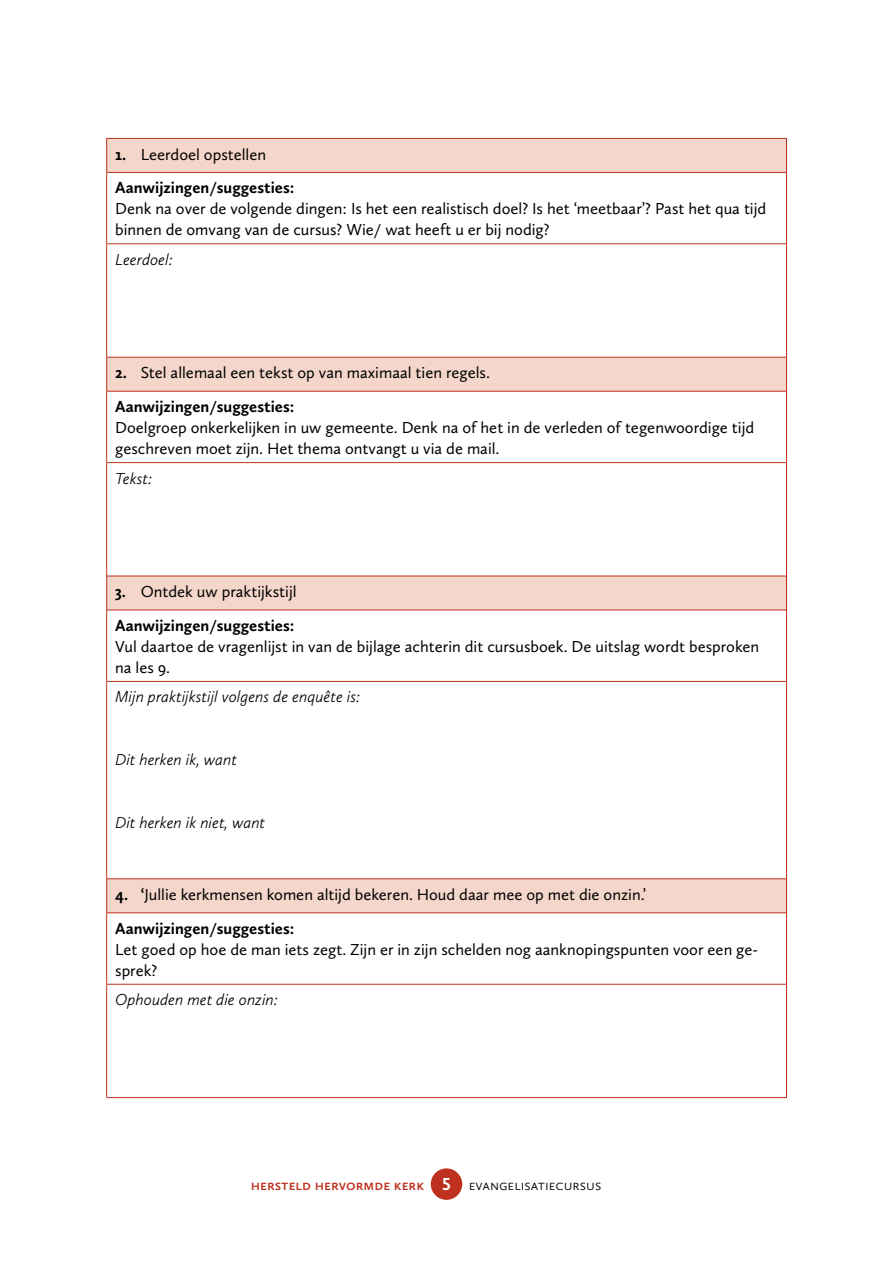
<style>
.page{position:relative;width:893px;height:1263px;background:#fff}
.page>*{position:absolute;margin:0;border:0;box-sizing:border-box;transform-origin:0 0}
.t1{font:16.5px/21px "Calluna Sans";color:#000}
.t2{font:italic 300 16.5px "Calluna Sans";color:#000}
.t3{font:700 16.5px/33.3px "Calluna Sans";color:#000}
.t4{font:600 15px "Calluna Sans";color:#be311e}
.s1{font-weight:400}
.s2{font-weight:700}
.s3{font-weight:700;font-size:18px;color:#fff}
.s4{font-weight:300;color:#000}
</style>
<div class="page">
<div style="left:431px;top:1168px;width:31px;height:32px;background:#be311e;border-radius:50%"></div>
<svg style="left:107px;top:139px;width:679px;height:773px"></svg>
<hr style="left:106px;top:138px;width:681px;height:1px;background:#be311e">
<hr style="left:106px;top:139px;width:1px;height:33px;background:#be311e">
<hr style="left:786px;top:139px;width:1px;height:33px;background:#be311e">
<hr style="left:106px;top:172px;width:1px;height:72px;background:#be311e">
<hr style="left:786px;top:172px;width:1px;height:72px;background:#be311e">
<hr style="left:106px;top:244px;width:1px;height:113px;background:#be311e">
<hr style="left:786px;top:244px;width:1px;height:113px;background:#be311e">
<hr style="left:106px;top:357px;width:1px;height:34px;background:#be311e">
<hr style="left:786px;top:357px;width:1px;height:34px;background:#be311e">
<hr style="left:106px;top:391px;width:1px;height:72px;background:#be311e">
<hr style="left:786px;top:391px;width:1px;height:72px;background:#be311e">
<hr style="left:106px;top:463px;width:1px;height:113px;background:#be311e">
<hr style="left:786px;top:463px;width:1px;height:113px;background:#be311e">
<hr style="left:106px;top:576px;width:1px;height:34px;background:#be311e">
<hr style="left:786px;top:576px;width:1px;height:34px;background:#be311e">
<hr style="left:106px;top:610px;width:1px;height:71px;background:#be311e">
<hr style="left:786px;top:610px;width:1px;height:71px;background:#be311e">
<hr style="left:106px;top:681px;width:1px;height:198px;background:#be311e">
<hr style="left:786px;top:681px;width:1px;height:198px;background:#be311e">
<hr style="left:106px;top:879px;width:1px;height:34px;background:#be311e">
<hr style="left:786px;top:879px;width:1px;height:34px;background:#be311e">
<hr style="left:106px;top:913px;width:1px;height:71px;background:#be311e">
<hr style="left:786px;top:913px;width:1px;height:71px;background:#be311e">
<hr style="left:106px;top:984px;width:1px;height:113px;background:#be311e">
<hr style="left:786px;top:984px;width:1px;height:113px;background:#be311e">
<hr style="left:106px;top:1097px;width:681px;height:1px;background:#be311e">
<hr style="left:107px;top:172px;width:679px;height:1px;background:#be311e">
<hr style="left:107px;top:244px;width:679px;height:1px;background:#be311e">
<hr style="left:107px;top:357px;width:679px;height:1px;background:#be311e">
<hr style="left:107px;top:391px;width:679px;height:1px;background:#be311e">
<hr style="left:107px;top:462px;width:679px;height:1px;background:#be311e">
<hr style="left:107px;top:576px;width:679px;height:1px;background:#be311e">
<hr style="left:107px;top:610px;width:679px;height:1px;background:#be311e">
<hr style="left:107px;top:681px;width:679px;height:1px;background:#be311e">
<hr style="left:107px;top:878px;width:679px;height:1px;background:#be311e">
<hr style="left:107px;top:912px;width:679px;height:1px;background:#be311e">
<hr style="left:107px;top:984px;width:679px;height:1px;background:#be311e">
<p class="t3" style="left:115px;top:137px;width:181px">1. <span class="s1">Leerdoel opstellen<br></span>Aanwijzingen/suggesties:</p>
<p class="t1" style="left:115px;top:198px;width:653px">Denk na over de volgende dingen: Is het een realistisch doel? Is het ‘meetbaar’? Past het qua tijd binnen de omvang van de cursus? Wie/ wat heeft u er bij nodig?</p>
<p class="t2" style="left:115px;top:249px;width:59px">Leerdoel:</p>
<p class="t1" style="left:115px;top:355px;width:376px;line-height:34px"><span class="s2">2.</span> Stel allemaal een tekst op van maximaal tien regels.<br><span class="s2">Aanwijzingen/suggesties:</span></p>
<p class="t1" style="left:115px;top:417px;width:641px">Doelgroep onkerkelijken in uw gemeente. Denk na of het in de verleden of tegenwoordige tijd geschreven moet zijn. Het thema ontvangt u via de mail.</p>
<p class="t2" style="left:115px;top:468px;width:39px">Tekst:</p>
<p class="t3" style="left:115px;top:574px;width:183px;line-height:34px">3. <span class="s1">Ontdek uw praktijkstijl<br></span>Aanwijzingen/suggesties:</p>
<p class="t1" style="left:115px;top:636px;width:645px">Vul daartoe de vragenlijst in van de bijlage achterin dit cursusboek. De uitslag wordt besproken na les 9.</p>
<p class="t2" style="left:115px;top:687px;width:247px">Mijn praktijkstijl volgens de enquête is:</p>
<p class="t2" style="left:115px;top:750px;width:123px">Dit herken ik, want</p>
<p class="t2" style="left:115px;top:813px;width:152px">Dit herken ik niet, want</p>
<p class="t1" style="left:115px;top:877px;width:532px;line-height:34px"><span class="s2">4. ‘</span>Jullie kerkmensen komen altijd bekeren. Houd daar mee op met die onzin.’<br><span class="s2">Aanwijzingen/suggesties:</span></p>
<p class="t1" style="left:115px;top:938px;width:644px">Let goed op hoe de man iets zegt. Zijn er in zijn schelden nog aanknopingspunten voor een ge&shy;sprek?</p>
<p class="t2" style="left:115px;top:990px;width:164px">Ophouden met die onzin:</p>
<p class="t4" style="left:251px;top:1176px;width:352px">hersteld hervormde kerk <span class="s3">5</span> <span class="s4">evangelisatiecursus</span></p>
</div>
